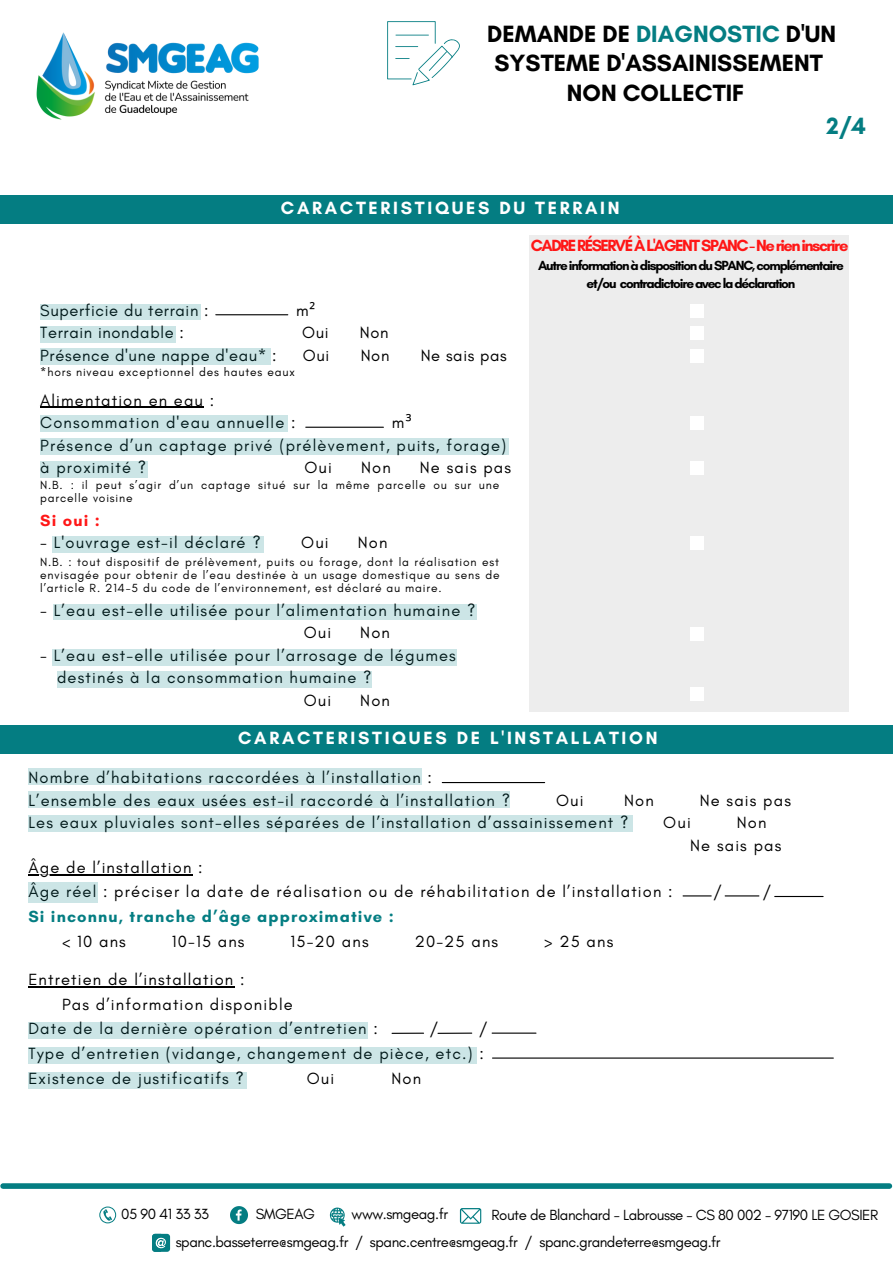
<style>
.page{position:relative;width:893px;height:1264px;background:#fff}
.page>*{position:absolute;margin:0;border:0;box-sizing:border-box;transform-origin:0 0}
.t1{font:700 24px/29.2px "Glacial Indifference";color:#000;text-align:center}
.t2{font:700 24px "Glacial Indifference";color:#047d82}
.t3{font:700 18px "Glacial Indifference";letter-spacing:.15em;color:#fff}
.t4{font:16.5px/22.5px "Glacial Indifference";letter-spacing:.07em;color:#000}
.t5{font:16.5px "Glacial Indifference";letter-spacing:.04em;color:#000}
.t6{font:700 16.5px "Glacial Indifference";letter-spacing:-.095em;color:#ff1616}
.t7{font:700 16.5px "Glacial Indifference";letter-spacing:.07em;color:#047d82}
.t8{font:15px/28px "Glacial Indifference";letter-spacing:-.03em;color:#000}
.t9{font:700 13.5px/18px "Glacial Indifference";letter-spacing:-.085em;color:#000;text-align:center}
.t10{font:12px/13px "Glacial Indifference";letter-spacing:.07em;color:#000}
.s1{color:#047d82}
.s2{font-family:"Noto Sans"}
</style>
<div class="page">
<svg style="left:387px;top:21px;width:73px;height:64px"></svg>
<div style="left:3px;top:1183px;width:886px;height:5px;background:#047d82"></div>
<hr style="left:40px;top:406px;width:164px;height:2px;background:#000">
<div style="left:529px;top:235px;width:319px;height:477px;background:#ededed"></div>
<div style="left:40px;top:304px;width:160px;height:16px;background:#cce5e6"></div>
<div style="left:40px;top:326px;width:136px;height:16px;background:#cce5e6"></div>
<div style="left:53px;top:649px;width:404px;height:16px;background:#cce5e6"></div>
<div style="left:53px;top:536px;width:211px;height:16px;background:#cce5e6"></div>
<div style="left:53px;top:603px;width:423px;height:17px;background:#cce5e6"></div>
<div style="left:40px;top:348px;width:230px;height:16px;background:#cce5e6"></div>
<div style="left:40px;top:415px;width:247px;height:16px;background:#cce5e6"></div>
<div style="left:40px;top:461px;width:108px;height:16px;background:#cce5e6"></div>
<div style="left:40px;top:438px;width:469px;height:16px;background:#cce5e6"></div>
<div style="left:57px;top:671px;width:314px;height:16px;background:#cce5e6"></div>
<div style="left:0;top:196px;width:892px;height:28px;background:#047d82"></div>
<div style="left:690px;top:461px;width:14px;height:14px;background:#fff"></div>
<div style="left:690px;top:536px;width:14px;height:14px;background:#fff"></div>
<svg style="left:703px;top:627px;width:1px;height:13px"></svg>
<div style="left:690px;top:627px;width:13px;height:13px;background:#fff"></div>
<svg style="left:690px;top:700px;width:13px;height:1px"></svg>
<div style="left:690px;top:687px;width:13px;height:13px;background:#fff"></div>
<div style="left:0;top:725px;width:892px;height:28px;background:#047d82"></div>
<hr style="left:28px;top:874px;width:164px;height:2px;background:#000">
<hr style="left:28px;top:986px;width:206px;height:1px;background:#000">
<div style="left:28px;top:768px;width:394px;height:16px;background:#cce5e6"></div>
<div style="left:28px;top:791px;width:482px;height:16px;background:#cce5e6"></div>
<div style="left:28px;top:814px;width:605px;height:17px;background:#cce5e6"></div>
<div style="left:28px;top:881px;width:70px;height:21px;background:#cce5e6"></div>
<div style="left:28px;top:1022px;width:339px;height:16px;background:#cce5e6"></div>
<div style="left:28px;top:1047px;width:448px;height:16px;background:#cce5e6"></div>
<div style="left:28px;top:1071px;width:219px;height:17px;background:#cce5e6"></div>
<svg style="left:690px;top:416px;width:13px;height:1px"></svg>
<div style="left:690px;top:417px;width:13px;height:13px;background:#fff"></div>
<svg style="left:690px;top:349px;width:13px;height:1px"></svg>
<div style="left:690px;top:350px;width:13px;height:13px;background:#fff"></div>
<svg style="left:690px;top:339px;width:13px;height:1px"></svg>
<div style="left:690px;top:326px;width:13px;height:13px;background:#fff"></div>
<div style="left:690px;top:304px;width:13px;height:13px;background:#fff"></div>
<img style="left:36px;top:32px;width:223px;height:88px">
<svg style="left:99px;top:1206px;width:17px;height:17px"></svg>
<svg style="left:460px;top:1208px;width:21px;height:15px"></svg>
<div style="left:152px;top:1233px;width:18px;height:18px;background:#047d82;border-radius:3px"></div>
<svg style="left:152px;top:1233px;width:14px;height:18px"></svg>
<svg style="left:330px;top:1207px;width:15px;height:19px"></svg>
<svg style="left:230px;top:1206px;width:18px;height:17px"></svg>
<hr style="left:492px;top:1057px;width:341px;height:1px;background:#000">
<hr style="left:492px;top:1032px;width:44px;height:1px;background:#000">
<hr style="left:392px;top:1032px;width:31px;height:1px;background:#000">
<hr style="left:438px;top:1032px;width:33px;height:1px;background:#000">
<hr style="left:442px;top:782px;width:102px;height:1px;background:#000">
<hr style="left:774px;top:895px;width:49px;height:2px;background:#000">
<svg style="left:683px;top:895px;width:28px;height:1px"></svg>
<hr style="left:725px;top:895px;width:33px;height:1px;background:#000">
<hr style="left:216px;top:314px;width:72px;height:1px;background:#000">
<hr style="left:306px;top:426px;width:77px;height:2px;background:#000">
<h1 class="t1" style="left:487px;top:19px;width:350px">DEMANDE DE <span class="s1">DIAGNOSTIC</span> D'UN<br>SYSTEME D'ASSAINISSEMENT<br>NON COLLECTIF</h1>
<p class="t3" style="left:281px;top:197px;width:340px">CARACTERISTIQUES DU TERRAIN</p>
<h1 class="t2" style="left:826px;top:111px;width:41px">2/4</h1>
<p class="t5" style="left:40px;top:300px;width:170px">Superficie du terrain :</p>
<p class="t4" style="left:296px;top:298px;width:20px">m<span class="s2">²</span></p>
<p class="t5" style="left:40px;top:322px;width:145px">Terrain inondable :</p>
<p class="t4" style="left:302px;top:321px;width:28px">Oui</p>
<p class="t4" style="left:360px;top:321px;width:30px">Non</p>
<p class="t5" style="left:40px;top:345px;width:238px">Présence d'une nappe d'eau* :</p>
<p class="t4" style="left:303px;top:343px;width:28px">Oui</p>
<p class="t4" style="left:360px;top:343px;width:30px">Non</p>
<p class="t5" style="left:420px;top:345px;width:88px">Ne sais pas</p>
<p class="t4" style="left:40px;top:388px;width:257px">Alimentation en eau :<br>Consommation d'eau annuelle :</p>
<p class="t10" style="left:40px;top:365px;width:256px">*hors niveau exceptionnel des hautes eaux</p>
<p class="t4" style="left:40px;top:411px;width:467px;text-indent:351px">m<span class="s2">³<br></span>Présence d’un captage privé (prélèvement, puits, forage) à proximité ?</p>
<p class="t4" style="left:304px;top:456px;width:29px">Oui</p>
<p class="t4" style="left:361px;top:456px;width:31px">Non</p>
<p class="t4" style="left:420px;top:456px;width:93px">Ne sais pas</p>
<p class="t10" style="left:40px;top:478px;width:460px">N.B. : il peut s’agir d’un captage situé sur la même parcelle ou sur une parcelle voisine</p>
<p class="t6" style="left:40px;top:510px;width:61px">Si oui :</p>
<p class="t4" style="left:40px;top:531px;width:222px">- L'ouvrage est-il déclaré ?</p>
<p class="t4" style="left:301px;top:531px;width:29px">Oui</p>
<p class="t4" style="left:358px;top:531px;width:31px">Non</p>
<p class="t10" style="left:40px;top:555px;width:461px;text-align:justify">N.B. : tout dispositif de prélèvement, puits ou forage, dont la réalisation est envisagée pour obtenir de l’eau destinée à un usage domestique au sens de l’article R. 214-5 du code de l’environnement, est déclaré au maire.</p>
<p class="t4" style="left:303px;top:598px;width:173px;text-indent:-263px">- L’eau est-elle utilisée pour l’alimentation humaine ?<br>Oui</p>
<p class="t4" style="left:360px;top:621px;width:31px">Non</p>
<p class="t4" style="left:40px;top:643px;width:417px">- L’eau est-elle utilisée pour l’arrosage de légumes</p>
<p class="t4" style="left:57px;top:666px;width:316px">destinés à la consommation humaine ?</p>
<p class="t4" style="left:303px;top:688px;width:29px">Oui</p>
<p class="t4" style="left:360px;top:688px;width:31px">Non</p>
<p class="t6" style="left:531px;top:235px;width:319px">CADRERÉSERVÉÀL'AGENTSPANC-Nerieninscrire</p>
<p class="t9" style="left:538px;top:256px;width:307px">Autre information à disposition du SPANC, complémentaire et/ou contradictoire avec la déclaration</p>
<p class="t3" style="left:238px;top:727px;width:421px">CARACTERISTIQUES DE L'INSTALLATION</p>
<p class="t4" style="left:28px;top:766px;width:483px">Nombre d’habitations raccordées à l’installation :<br>L’ensemble des eaux usées est-il raccordé à l’installation ?</p>
<p class="t4" style="left:556px;top:788px;width:29px">Oui</p>
<p class="t4" style="left:624px;top:788px;width:31px">Non</p>
<p class="t4" style="left:699px;top:788px;width:93px">Ne sais pas</p>
<p class="t4" style="left:28px;top:811px;width:601px">Les eaux pluviales sont-elles séparées de l’installation d’assainissement ?</p>
<p class="t4" style="left:663px;top:811px;width:29px">Oui</p>
<p class="t4" style="left:690px;top:811px;width:93px;text-indent:47px">Non<br>Ne sais pas</p>
<p class="t4" style="left:28px;top:855px;width:645px;line-height:24px">Âge de l’installation :<br>Âge réel : préciser la date de réalisation ou de réhabilitation de l’installation :</p>
<p class="t4" style="left:713px;top:880px;width:10px">/</p>
<p class="t4" style="left:762px;top:880px;width:10px">/</p>
<p class="t7" style="left:28px;top:906px;width:367px">Si inconnu, tranche d’âge approximative :</p>
<p class="t4" style="left:62px;top:929px;width:65px">&lt; 10 ans</p>
<p class="t4" style="left:172px;top:929px;width:74px">10-15 ans</p>
<p class="t4" style="left:290px;top:929px;width:80px">15-20 ans</p>
<p class="t4" style="left:414px;top:929px;width:85px">20-25 ans</p>
<p class="t4" style="left:544px;top:929px;width:71px">&gt; 25 ans</p>
<p class="t4" style="left:28px;top:967px;width:218px">Entretien de l’installation :</p>
<p class="t4" style="left:62px;top:992px;width:232px">Pas d’information disponible</p>
<p class="t4" style="left:28px;top:1017px;width:351px">Date de la dernière opération d’entretien :</p>
<p class="t4" style="left:429px;top:1017px;width:10px">/</p>
<p class="t4" style="left:28px;top:1016px;width:461px;line-height:24.8px;text-indent:450px">/<br>Type d’entretien (vidange, changement de pièce, etc.) :<br>Existence de justificatifs ?</p>
<p class="t4" style="left:307px;top:1066px;width:29px">Oui</p>
<p class="t4" style="left:391px;top:1066px;width:31px">Non</p>
<p class="t8" style="left:256px;top:1199px;width:61px">SMGEAG</p>
<p class="t8" style="left:351px;top:1199px;width:98px">www.smgeag.fr</p>
<p class="t8" style="left:491px;top:1200px;width:388px">Route de Blanchard - Labrousse - CS 80 002 - 97190 LE GOSIER</p>
<p class="t8" style="left:176px;top:1199px;width:546px;text-indent:-54px">05 90 41 33 33<br>spanc.basseterre@smgeag.fr / spanc.centre@smgeag.fr / spanc.grandeterre@smgeag.fr</p>
</div>
